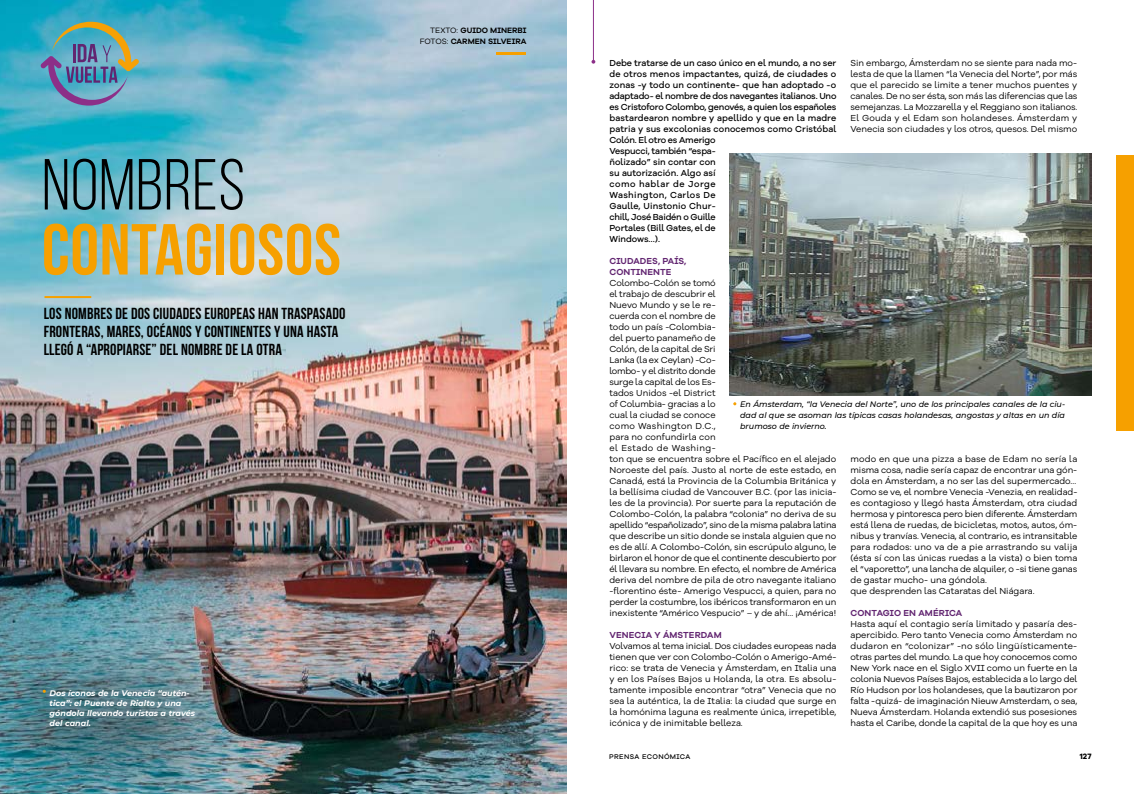
<style>
.page{position:relative;width:1134px;height:794px;background:#fff}
.page>*{position:absolute;margin:0;border:0;box-sizing:border-box;transform-origin:0 0}
.t1{font:700 72px "Bebas Neue";letter-spacing:.01em;color:#f6a000}
.t2{font:72px "Bebas Neue";letter-spacing:.01em;color:#000}
.t3{font:16px/18px "Bebas Neue";letter-spacing:.01em;color:#000}
.t4{font:9px/11px "Galano Grotesque Alt";color:#000;text-align:justify}
.t5{font:500 9px/11px "Galano Grotesque Alt";color:#000}
.t6{font:600 9px/11px "Galano Grotesque Alt";letter-spacing:.01em;color:#622571}
.t7{font:italic 500 8px/11px "Montserrat";color:#000;text-align:justify}
.t8{font:italic 700 8px/10px "Montserrat";color:#fff}
.t9{font:600 8px/11px "Galano Grotesque Alt";color:#000;text-align:right}
.t10{font:700 8px "Galano Grotesque Alt";color:#000}
.t11{font:500 7px "Galano Grotesque Alt";letter-spacing:.05em;color:#000}
.s1{font-weight:400}
</style>
<div class="page">
<img style="left:0;top:0;width:567px;height:794px">
<svg style="left:0;top:638px;width:18px;height:156px;background:#4e8895"></svg>
<img style="left:18px;top:638px;width:252px;height:156px">
<svg style="left:40px;top:22px;width:99px;height:84px;background:#6a98ab"></svg>
<hr style="left:496px;top:52px;width:29px;height:2px;background:#f6a000">
<hr style="left:45px;top:296px;width:46px;height:2px;background:#f6a000">
<svg style="left:43px;top:689px;width:3px;height:4px"></svg>
<svg style="left:591px;top:60px;width:4px;height:4px"></svg>
<hr style="left:593px;top:0;width:1px;height:62px;background:#8c2f88">
<img style="left:730px;top:154px;width:361px;height:241px">
<div style="left:1117px;top:155px;width:17px;height:276px;background:#f6a000"></div>
<h1 class="t2" style="left:42px;top:146px;width:205px">NOMBRES</h1>
<h1 class="t1" style="left:42px;top:210px;width:301px">CONTAGIOSOS</h1>
<h2 class="t3" style="left:44px;top:304px;width:303px">LOS NOMBRES DE DOS CIUDADES EUROPEAS HAN TRASPASADO<br>FRONTERAS, MARES, OCÉANOS Y CONTINENTES Y UNA HASTA<br>LLEGÓ A “APROPIARSE” DEL NOMBRE DE LA OTRA</h2>
<p class="t9" style="left:420px;top:24px;width:108px"><span class="s1">TEXTO:</span> GUIDO MINERBI<br><span class="s1">FOTOS:</span> CARMEN SILVEIRA</p>
<p class="t8" style="left:50px;top:688px;width:147px">Dos íconos de la Venecia “autén&shy;tica”: el Puente de Rialto y una góndola llevando turistas a través del canal.</p>
<p class="t4" style="left:850px;top:57px;width:228px">Sin embargo, Ámsterdam no se siente para nada mo&shy;lesta de que la llamen “la Venecia del Norte”, por más que el parecido se limite a tener muchos puentes y canales. De no ser ésta, son más las diferencias que las semejanzas. La Mozzarella y el Reggiano son italianos.<br>El Gouda y el Edam son holandeses. Ámsterdam y Venecia son ciudades y los otros, quesos. Del mismo</p>
<p class="t5" style="left:609px;top:57px;width:228px">Debe tratarse de un caso único en el mundo, a no ser de otros menos impactantes, quizá, de ciudades o zonas -y todo un continente- que han adoptado -o adaptado- el nombre de dos navegantes italianos. Uno es Cristoforo Colombo, genovés, a quien los españoles bastardearon nombre y apellido y que en la madre patria y sus excolonias conocemos como Cristóbal Colón. El otro es Amerigo<br>Vespucci, también “espa-<br>ñolizado” sin contar con<br>su autorización. Algo así<br>como hablar de Jorge<br>Washington, Carlos De<br>Gaulle, Uinstonio Chur-<br>chill, José Baidén o Guille<br>Portales (Bill Gates, el de<br>Windows…).</p>
<p class="t6" style="left:609px;top:255px;width:79px">CIUDADES, PAÍS,<br>CONTINENTE</p>
<p class="t4" style="left:609px;top:277px;width:228px;text-align:left">Colombo-Colón se tomó<br>el trabajo de descubrir el<br>Nuevo Mundo y se le re-<br>cuerda con el nombre de<br>todo un país -Colombia-<br>del puerto panameño de<br>Colón, de la capital de Sri<br>Lanka (la ex Ceylan) -Co-<br>lombo- y el distrito donde<br>surge la capital de los Es-<br>tados Unidos -el District<br>of Columbia- gracias a lo<br>cual la ciudad se conoce<br>como Washington D.C.,<br>para no confundirla con<br>el Estado de Washing-<br>ton que se encuentra sobre el Pacífico en el alejado Noroeste del país. Justo al norte de este estado, en Canadá, está la Provincia de la Columbia Británica y la bellísima ciudad de Vancouver B.C. (por las inicia&shy;les de la provincia). Por suerte para la reputación de Colombo-Colón, la palabra “colonia” no deriva de su apellido “españolizado”, sino de la misma palabra latina que describe un sitio donde se instala alguien que no es de allí. A Colombo-Colón, sin escrúpulo alguno, le birlaron el honor de que el continente descubierto por él llevara su nombre. En efecto, el nombre de América deriva del nombre de pila de otro navegante italiano -florentino éste- Amerigo Vespucci, a quien, para no perder la costumbre, los ibéricos transformaron en un inexistente “Américo Vespucio” – y de ahí… ¡América!</p>
<p class="t6" style="left:609px;top:629px;width:114px">VENECIA Y ÁMSTERDAM</p>
<p class="t4" style="left:609px;top:640px;width:228px">Volvamos al tema inicial. Dos ciudades europeas nada tienen que ver con Colombo-Colón o Amerigo-Amé&shy;rico: se trata de Venecia y Ámsterdam, en Italia una y en los Países Bajos u Holanda, la otra. Es absolu&shy;tamente imposible encontrar “otra” Venecia que no sea la auténtica, la de Italia: la ciudad que surge en la homónima laguna es realmente única, irrepetible, icónica y de inimitable belleza.</p>
<p class="t7" style="left:740px;top:398px;width:326px">En Ámsterdam, “la Venecia del Norte”, uno de los principales canales de la ciu&shy;dad al que se asoman las típicas casas holandesas, angostas y altas en un día brumoso de invierno.</p>
<p class="t4" style="left:850px;top:453px;width:228px;text-align:left">modo en que una pizza a base de Edam no sería la misma cosa, nadie sería capaz de encontrar una gón&shy;dola en Ámsterdam, a no ser las del supermercado… Como se ve, el nombre Venecia -Venezia, en realidad&shy;es contagioso y llegó hasta Ámsterdam, otra ciudad hermosa y pintoresca pero bien diferente. Ámsterdam está llena de ruedas, de bicicletas, motos, autos, óm&shy;nibus y tranvías. Venecia, al contrario, es intransitable para rodados: uno va de a pie arrastrando su valija (ésta sí con las únicas ruedas a la vista) o bien toma el “vaporetto”, una lancha de alquiler, o -si tiene ganas de gastar mucho- una góndola.<br>que desprenden las Cataratas del Niágara.</p>
<p class="t6" style="left:850px;top:607px;width:113px">CONTAGIO EN AMÉRICA</p>
<p class="t4" style="left:850px;top:618px;width:228px">Hasta aquí el contagio sería limitado y pasaría des&shy;apercibido. Pero tanto Venecia como Ámsterdam no dudaron en “colonizar” -no sólo lingüísticamente&shy;otras partes del mundo. La que hoy conocemos como New York nace en el Siglo XVII como un fuerte en la colonia Nuevos Países Bajos, establecida a lo largo del Río Hudson por los holandeses, que la bautizaron por falta -quizá- de imaginación Nieuw Amsterdam, o sea, Nueva Ámsterdam. Holanda extendió sus posesiones hasta el Caribe, donde la capital de la que hoy es una</p>
<p class="t11" style="left:609px;top:752px;width:83px">PRENSA ECONÓMICA</p>
<p class="t10" style="left:1080px;top:751px;width:13px">127</p>
</div>
